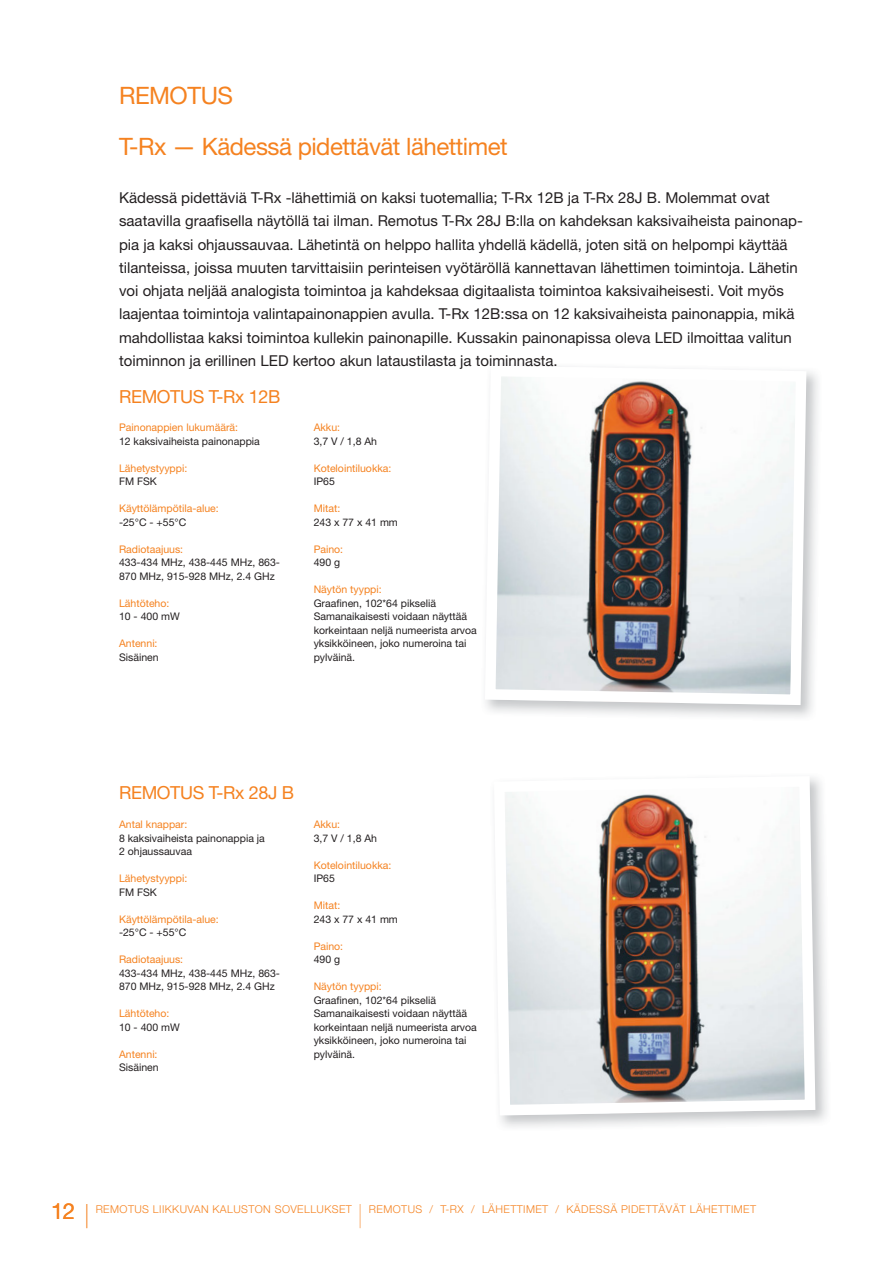
<style>
.page{position:relative;width:893px;height:1263px;background:#fff}
.page>*{position:absolute;margin:0;border:0;box-sizing:border-box;transform-origin:0 0}
.t1{font:300 24.15px "Helvetica Neue";color:#f58220;scale:.42 1}
.t2{font:24px/51px "Helvetica Neue";letter-spacing:-.02em;color:#f58220}
.t3{font:22.2px "Helvetica Neue";color:#f58220}
.t4{font:18px "Helvetica Neue";letter-spacing:-.02em;color:#f58220}
.t5{font:15px/23.2px "Helvetica Neue";color:#231f20}
.t6{font:300 10.8px "Helvetica Neue";letter-spacing:.04em;color:#f58220}
.t7{font:10.5px/13.5px "Helvetica Neue";color:#231f20}
.t8{font:10.5px "Helvetica Neue";color:#f58220}
.s1{font-weight:300;font-size:24.15px}
</style>
<div class="page">
<svg style="left:485px;top:366px;width:321px;height:339px"></svg>
<svg style="left:494px;top:776px;width:321px;height:339px"></svg>
<h2 class="t2" style="left:119px;top:70px;width:390px">REMOTUS<br>T-Rx — Kädessä pidettävät lähettimet</h2>
<p class="t5" style="left:119px;top:186px;width:685px">Kädessä pidettäviä T-Rx -lähettimiä on kaksi tuotemallia; T-Rx 12B ja T-Rx 28J B. Molemmat ovat saatavilla graafisella näytöllä tai ilman. Remotus T-Rx 28J B:lla on kahdeksan kaksivaiheista painonap&shy;pia ja kaksi ohjaussauvaa. Lähetintä on helppo hallita yhdellä kädellä, joten sitä on helpompi käyttää tilanteissa, joissa muuten tarvittaisiin perinteisen vyötäröllä kannettavan lähettimen toimintoja. Lähetin voi ohjata neljää analogista toimintoa ja kahdeksaa digitaalista toimintoa kaksivaiheisesti. Voit myös laajentaa toimintoja valintapainonappien avulla. T-Rx 12B:ssa on 12 kaksivaiheista painonappia, mikä mahdollistaa kaksi toimintoa kullekin painonapille. Kussakin painonapissa oleva LED ilmoittaa valitun toiminnon ja erillinen LED kertoo akun lataustilasta ja toiminnasta.</p>
<p class="t4" style="left:119px;top:386px;width:163px">REMOTUS T-Rx 12B</p>
<p class="t8" style="left:119px;top:421px;width:121px">Painonappien lukumäärä:</p>
<p class="t7" style="left:119px;top:434px;width:142px">12 kaksivaiheista painonappia</p>
<p class="t8" style="left:119px;top:462px;width:70px">Lähetystyyppi:</p>
<p class="t7" style="left:119px;top:475px;width:39px">FM FSK</p>
<p class="t8" style="left:119px;top:502px;width:101px">Käyttölämpötila-alue:</p>
<p class="t7" style="left:119px;top:515px;width:69px">-25°C - +55°C</p>
<p class="t8" style="left:119px;top:543px;width:66px">Radiotaajuus:</p>
<p class="t7" style="left:119px;top:556px;width:162px">433-434 MHz, 438-445 MHz, 863-<br>870 MHz, 915-928 MHz, 2.4 GHz</p>
<p class="t8" style="left:119px;top:597px;width:52px">Lähtöteho:</p>
<p class="t7" style="left:119px;top:610px;width:62px">10 - 400 mW</p>
<p class="t8" style="left:119px;top:637px;width:40px">Antenni:</p>
<p class="t7" style="left:119px;top:650px;width:41px">Sisäinen</p>
<p class="t8" style="left:314px;top:421px;width:28px">Akku:</p>
<p class="t7" style="left:314px;top:434px;width:65px">3,7 V / 1,8 Ah</p>
<p class="t8" style="left:314px;top:462px;width:79px">Kotelointiluokka:</p>
<p class="t7" style="left:314px;top:475px;width:23px">IP65</p>
<p class="t8" style="left:314px;top:502px;width:28px">Mitat:</p>
<p class="t7" style="left:314px;top:515px;width:86px">243 x 77 x 41 mm</p>
<p class="t8" style="left:314px;top:543px;width:31px">Paino:</p>
<p class="t7" style="left:314px;top:556px;width:28px">490 g</p>
<p class="t8" style="left:314px;top:583px;width:70px">Näytön tyyppi:</p>
<p class="t7" style="left:314px;top:596px;width:165px">Graafinen, 102*64 pikseliä<br>Samanaikaisesti voidaan näyttää korkeintaan neljä numeerista arvoa yksikköineen, joko numeroina tai pylväinä.</p>
<p class="t4" style="left:119px;top:782px;width:176px">REMOTUS T-Rx 28J B</p>
<p class="t8" style="left:119px;top:818px;width:70px">Antal knappar:</p>
<p class="t7" style="left:119px;top:831px;width:147px">8 kaksivaiheista painonappia ja<br>2 ohjaussauvaa</p>
<p class="t8" style="left:119px;top:872px;width:70px">Lähetystyyppi:</p>
<p class="t7" style="left:119px;top:885px;width:39px">FM FSK</p>
<p class="t8" style="left:119px;top:912px;width:101px">Käyttölämpötila-alue:</p>
<p class="t7" style="left:119px;top:925px;width:69px">-25°C - +55°C</p>
<p class="t8" style="left:119px;top:953px;width:66px">Radiotaajuus:</p>
<p class="t7" style="left:119px;top:966px;width:162px">433-434 MHz, 438-445 MHz, 863-<br>870 MHz, 915-928 MHz, 2.4 GHz</p>
<p class="t8" style="left:119px;top:1007px;width:52px">Lähtöteho:</p>
<p class="t7" style="left:119px;top:1020px;width:62px">10 - 400 mW</p>
<p class="t8" style="left:119px;top:1047px;width:40px">Antenni:</p>
<p class="t7" style="left:119px;top:1060px;width:41px">Sisäinen</p>
<p class="t8" style="left:314px;top:818px;width:28px">Akku:</p>
<p class="t7" style="left:314px;top:831px;width:65px">3,7 V / 1,8 Ah</p>
<p class="t8" style="left:314px;top:858px;width:79px">Kotelointiluokka:</p>
<p class="t7" style="left:314px;top:871px;width:23px">IP65</p>
<p class="t8" style="left:314px;top:899px;width:28px">Mitat:</p>
<p class="t7" style="left:314px;top:912px;width:86px">243 x 77 x 41 mm</p>
<p class="t8" style="left:314px;top:939px;width:31px">Paino:</p>
<p class="t7" style="left:314px;top:952px;width:28px">490 g</p>
<p class="t8" style="left:314px;top:980px;width:70px">Näytön tyyppi:</p>
<p class="t7" style="left:314px;top:993px;width:165px">Graafinen, 102*64 pikseliä<br>Samanaikaisesti voidaan näyttää korkeintaan neljä numeerista arvoa yksikköineen, joko numeroina tai pylväinä.</p>
<h3 class="t3" style="left:51px;top:1198px;width:38px">12 <span class="s1">|</span></h3>
<p class="t6" style="left:96px;top:1202px;width:258px">REMOTUS LIIKKUVAN KALUSTON SOVELLUKSET</p>
<p class="t6" style="left:369px;top:1202px;width:389px">REMOTUS / T-RX / LÄHETTIMET / KÄDESSÄ PIDETTÄVÄT LÄHETTIMET</p>
<h1 class="t1" style="left:359px;top:1200px;width:7px">|</h1>
</div>
